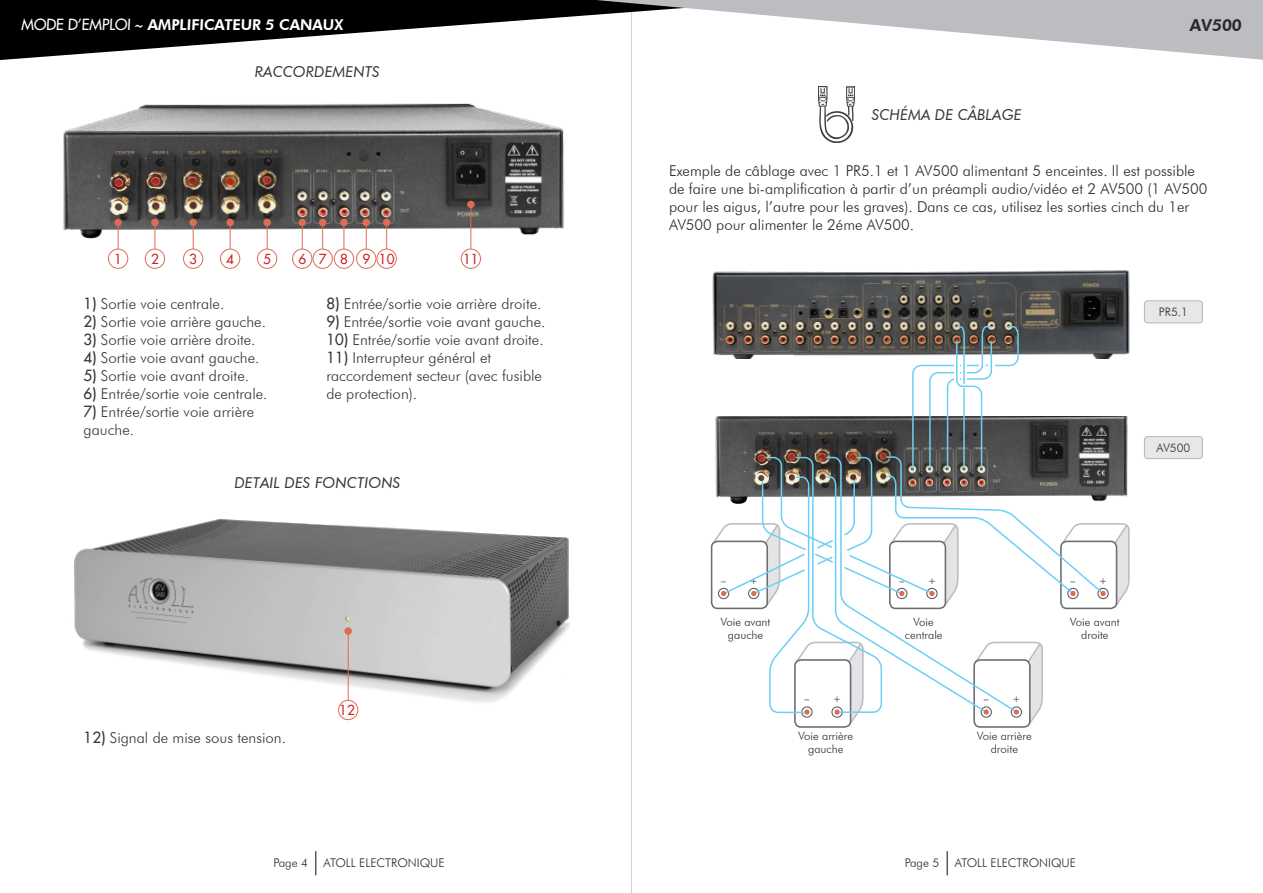
<style>
.page{position:relative;width:1263px;height:893px;background:#fff}
.page>*{position:absolute;margin:0;border:0;box-sizing:border-box;transform-origin:0 0}
.t1{font:800 16.5px "Futura BT";color:#2b272b}
.t2{font:300 15px/18px "Futura BT";color:#363539}
.t3{font:300 15px/18px "Futura BT";color:#2b272b}
.t4{font:italic 15px "Futura BT";letter-spacing:.005em;color:#363539}
.t5{font:800 15px "Futura BT";letter-spacing:-.02em;color:#fff}
.t6{font:13.5px "Futura LT";color:#d1232a}
.t7{font:300 12px "Futura BT";color:#2b272b}
.t8{font:300 11.7px "Futura BT";color:#2b272b}
.t9{font:300 11.4px/13.2px "Futura BT";color:#2b272b;text-align:center}
.t10{font:9.45px "Futura BT";color:#363539}
.s1{font-family:"Futura LT";font-weight:400}
</style>
<div class="page">
<hr style="left:631px;top:0;width:1px;height:893px;background:#d1d2d4">
<svg style="left:0;top:0;width:359px;height:60px;fill:#000001"></svg>
<svg style="left:359px;top:0;width:904px;height:60px"></svg>
<svg style="left:315px;top:851px;width:1px;height:24px"></svg>
<svg style="left:947px;top:851px;width:1px;height:24px"></svg>
<img style="left:63px;top:103px;width:501px;height:137px">
<div style="left:108px;top:249px;width:20px;height:20px;border:1px solid #dd6c53;border-radius:50%"></div>
<svg style="left:118px;top:226px;width:1px;height:23px"></svg>
<div style="left:114px;top:219px;width:8px;height:7px;background:#dd6c53;border-radius:50%"></div>
<div style="left:145px;top:249px;width:20px;height:20px;border:1px solid #dd6c53;border-radius:50%"></div>
<svg style="left:154px;top:226px;width:1px;height:23px"></svg>
<div style="left:151px;top:219px;width:8px;height:7px;background:#dd6c53;border-radius:50%"></div>
<div style="left:183px;top:249px;width:20px;height:20px;border:1px solid #dd6c53;border-radius:50%"></div>
<svg style="left:193px;top:226px;width:1px;height:23px"></svg>
<div style="left:189px;top:219px;width:8px;height:7px;background:#dd6c53;border-radius:50%"></div>
<div style="left:220px;top:249px;width:20px;height:20px;border:1px solid #dd6c53;border-radius:50%"></div>
<svg style="left:230px;top:226px;width:1px;height:23px"></svg>
<div style="left:226px;top:219px;width:8px;height:7px;background:#dd6c53;border-radius:50%"></div>
<div style="left:257px;top:249px;width:20px;height:20px;border:1px solid #dd6c53;border-radius:50%"></div>
<svg style="left:267px;top:226px;width:1px;height:23px"></svg>
<div style="left:263px;top:219px;width:8px;height:7px;background:#dd6c53;border-radius:50%"></div>
<div style="left:292px;top:249px;width:20px;height:20px;border:1px solid #dd6c53;border-radius:50%"></div>
<svg style="left:302px;top:226px;width:1px;height:23px"></svg>
<div style="left:298px;top:219px;width:8px;height:7px;background:#dd6c53;border-radius:50%"></div>
<div style="left:313px;top:249px;width:20px;height:20px;border:1px solid #dd6c53;border-radius:50%"></div>
<svg style="left:322px;top:226px;width:1px;height:23px"></svg>
<div style="left:319px;top:219px;width:7px;height:7px;background:#dd6c53;border-radius:50%"></div>
<div style="left:334px;top:249px;width:20px;height:20px;border:1px solid #dd6c53;border-radius:50%"></div>
<svg style="left:343px;top:226px;width:1px;height:23px"></svg>
<div style="left:340px;top:219px;width:8px;height:7px;background:#dd6c53;border-radius:50%"></div>
<div style="left:356px;top:249px;width:20px;height:20px;border:1px solid #dd6c53;border-radius:50%"></div>
<svg style="left:366px;top:226px;width:1px;height:23px"></svg>
<div style="left:362px;top:219px;width:8px;height:7px;background:#dd6c53;border-radius:50%"></div>
<div style="left:377px;top:249px;width:20px;height:20px;border:1px solid #dd6c53;border-radius:50%"></div>
<svg style="left:386px;top:226px;width:1px;height:23px"></svg>
<div style="left:383px;top:219px;width:7px;height:7px;background:#dd6c53;border-radius:50%"></div>
<div style="left:461px;top:249px;width:20px;height:20px;border:1px solid #dd6c53;border-radius:50%"></div>
<hr style="left:470px;top:206px;width:1px;height:43px;background:#dd6c53">
<div style="left:467px;top:201px;width:8px;height:7px;background:#dd6c53;border-radius:50%"></div>
<img style="left:74px;top:519px;width:496px;height:197px">
<div style="left:338px;top:700px;width:20px;height:20px;border:1px solid #dd6c53;border-radius:50%"></div>
<hr style="left:348px;top:630px;width:1px;height:71px;background:#dd6c53">
<div style="left:344px;top:627px;width:8px;height:8px;background:#dd6c53;border-radius:50%"></div>
<div style="left:794px;top:659px;width:57px;height:69px;border:2px solid #6c6d70;border-radius:6px"></div>
<div style="left:973px;top:659px;width:57px;height:69px;border:2px solid #6c6d70;border-radius:6px"></div>
<div style="left:1144px;top:301px;width:58px;height:22px;background:#e6e7e9;border-radius:3px"></div>
<div style="left:1144px;top:300px;width:59px;height:23px;border:1px solid #bcbdc0;border-radius:3px"></div>
<div style="left:1144px;top:436px;width:58px;height:23px;background:#e6e7e9;border-radius:3px"></div>
<div style="left:1144px;top:436px;width:59px;height:23px;border:1px solid #bcbdc0;border-radius:3px"></div>
<svg style="left:712px;top:0;width:418px;height:726px"></svg>
<p class="t5" style="left:21px;top:16px;width:324px"><span class="s1">MODE D’EMPLOI ~</span> AMPLIFICATEUR 5 CANAUX</p>
<p class="t1" style="left:1189px;top:15px;width:55px">AV500</p>
<p class="t4" style="left:255px;top:63px;width:126px">RACCORDEMENTS</p>
<p class="t6" style="left:114px;top:250px;width:9px">1</p>
<p class="t6" style="left:151px;top:250px;width:9px">2</p>
<p class="t6" style="left:189px;top:250px;width:9px">3</p>
<p class="t6" style="left:226px;top:250px;width:9px">4</p>
<p class="t6" style="left:263px;top:250px;width:9px">5</p>
<p class="t6" style="left:298px;top:250px;width:9px">6</p>
<p class="t6" style="left:319px;top:250px;width:9px">7</p>
<p class="t6" style="left:340px;top:250px;width:9px">8</p>
<p class="t6" style="left:362px;top:250px;width:9px">9</p>
<p class="t6" style="left:379px;top:250px;width:17px">10</p>
<p class="t6" style="left:463px;top:250px;width:17px">11</p>
<p class="t2" style="left:84px;top:295px;width:142px"><span class="s1">1)</span> Sortie voie centrale.</p>
<p class="t2" style="left:84px;top:313px;width:184px"><span class="s1">2)</span> Sortie voie arrière gauche.</p>
<p class="t2" style="left:84px;top:331px;width:174px"><span class="s1">3)</span> Sortie voie arrière droite.</p>
<p class="t2" style="left:84px;top:349px;width:177px"><span class="s1">4)</span> Sortie voie avant gauche.</p>
<p class="t2" style="left:84px;top:367px;width:167px"><span class="s1">5)</span> Sortie voie avant droite.</p>
<p class="t2" style="left:84px;top:385px;width:185px"><span class="s1">6)</span> Entrée/sortie voie centrale.</p>
<p class="t2" style="left:84px;top:403px;width:172px"><span class="s1">7)</span> Entrée/sortie voie arrière gauche.</p>
<p class="t2" style="left:326px;top:295px;width:217px"><span class="s1">8)</span> Entrée/sortie voie arrière droite.</p>
<p class="t2" style="left:326px;top:313px;width:221px"><span class="s1">9)</span> Entrée/sortie voie avant gauche.</p>
<p class="t2" style="left:326px;top:331px;width:219px"><span class="s1">10)</span> Entrée/sortie voie avant droite.</p>
<p class="t2" style="left:326px;top:349px;width:217px"><span class="s1">11)</span> Interrupteur général et raccordement secteur (avec fusible de protection).</p>
<p class="t4" style="left:234px;top:473px;width:167px">DETAIL DES FONCTIONS</p>
<p class="t2" style="left:84px;top:728px;width:204px"><span class="s1">12)</span> Signal de mise sous tension.</p>
<p class="t6" style="left:339px;top:702px;width:17px">12</p>
<p class="t4" style="left:872px;top:106px;width:151px">SCHÉMA DE CÂBLAGE</p>
<p class="t3" style="left:669px;top:161px;width:540px">Exemple de câblage avec 1 PR5.1 et 1 AV500 alimentant 5 enceintes. Il est possible de faire une bi-amplification à partir d’un préampli audio/vidéo et 2 AV500 (1 AV500 pour les aigus, l’autre pour les graves). Dans ce cas, utilisez les sorties cinch du 1er AV500 pour alimenter le 2éme AV500.</p>
<p class="t8" style="left:1159px;top:305px;width:31px">PR5.1</p>
<p class="t8" style="left:1157px;top:441px;width:35px">AV500</p>
<p class="t10" style="left:721px;top:575px;width:6px">–</p>
<p class="t10" style="left:750px;top:575px;width:9px">+</p>
<p class="t10" style="left:899px;top:575px;width:6px">–</p>
<p class="t10" style="left:928px;top:575px;width:9px">+</p>
<p class="t10" style="left:1070px;top:575px;width:6px">–</p>
<p class="t10" style="left:1099px;top:575px;width:9px">+</p>
<p class="t9" style="left:721px;top:615px;width:51px">Voie avant gauche</p>
<p class="t9" style="left:905px;top:615px;width:39px">Voie centrale</p>
<p class="t9" style="left:1070px;top:615px;width:51px">Voie avant droite</p>
<p class="t10" style="left:804px;top:693px;width:6px">–</p>
<p class="t10" style="left:833px;top:693px;width:9px">+</p>
<p class="t10" style="left:984px;top:693px;width:6px">–</p>
<p class="t10" style="left:1012px;top:693px;width:9px">+</p>
<p class="t9" style="left:798px;top:729px;width:56px">Voie arrière gauche</p>
<p class="t9" style="left:977px;top:729px;width:56px">Voie arrière droite</p>
<p class="t7" style="left:273px;top:855px;width:36px">Page 4</p>
<p class="t7" style="left:955px;top:855px;width:123px">ATOLL ELECTRONIQUE</p>
<p class="t7" style="left:323px;top:855px;width:123px">ATOLL ELECTRONIQUE</p>
<p class="t7" style="left:905px;top:855px;width:36px">Page 5</p>
</div>
